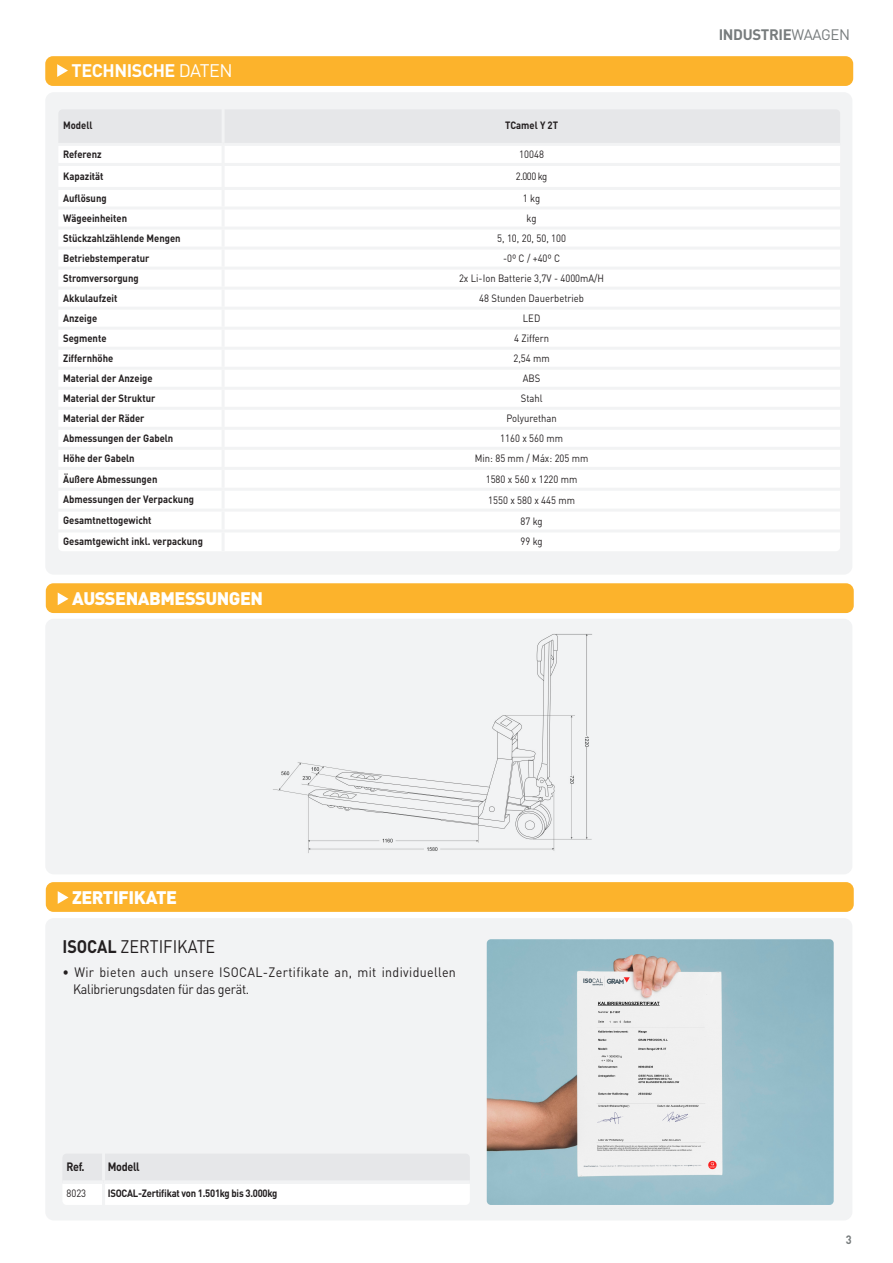
<style>
.page{position:relative;width:893px;height:1263px;background:#fff}
.page>*{position:absolute;margin:0;border:0;box-sizing:border-box;transform-origin:0 0}
.t1{font:900 18px "DIN Pro";letter-spacing:-.025em;color:#fff}
.Titular{font:18px "DIN Pro";color:#231f20;scale:.9 1}
.t2{font:700 18px "DIN Pro";letter-spacing:-.025em;color:#fff}
.t3{font:700 15px "DIN Pro";letter-spacing:-.025em;color:#777c7d}
.Descripcion{font:13.5px/16.5px "DIN Pro";letter-spacing:.03em;color:#231f20;scale:.92 1}
.Titular-2{font:700 12px "DIN Pro";letter-spacing:-.03em;color:#231f20;scale:.9 1}
.t4{font:700 12px "DIN Pro";color:#777c7d;scale:.9 1}
.t5{font:700 10.5px "DIN Pro";color:#231f20;scale:.9 1}
.t6{font:10.5px "DIN Pro";color:#231f20;scale:.9 1}
.t7{font:700 10.5px "DIN Pro";letter-spacing:-.025em;color:#231f20;scale:.9 1}
.s1{font-weight:400}
.s2{font-weight:700}
</style>
<div class="page">
<div style="left:45px;top:56px;width:808px;height:30px;background:#fcb32c;border-radius:8px"></div>
<div style="left:45px;top:92px;width:807px;height:483px;background:#f2f3f4;border-radius:9px"></div>
<div style="left:45px;top:619px;width:807px;height:255px;background:#f2f3f4;border-radius:9px"></div>
<div style="left:45px;top:918px;width:807px;height:302px;background:#f2f3f4;border-radius:9px"></div>
<div style="left:46px;top:583px;width:808px;height:30px;background:#fcb32c;border-radius:8px"></div>
<div style="left:46px;top:882px;width:808px;height:30px;background:#fcb32c;border-radius:8px"></div>
<svg style="left:63px;top:1154px;width:407px;height:51px"></svg>
<img style="left:273px;top:634px;width:319px;height:219px">
<div style="left:59px;top:110px;width:781px;height:33px;background:#e6e7e9"></div>
<div style="left:59px;top:146px;width:781px;height:405px;background:#fff"></div>
<img style="left:487px;top:939px;width:347px;height:266px">
<hr style="left:222px;top:106px;width:3px;height:37px;background:#f2f3f4">
<hr style="left:222px;top:146px;width:3px;height:17px;background:#f2f3f4">
<hr style="left:222px;top:166px;width:3px;height:21px;background:#f2f3f4">
<hr style="left:222px;top:190px;width:3px;height:17px;background:#f2f3f4">
<hr style="left:222px;top:210px;width:3px;height:17px;background:#f2f3f4">
<hr style="left:222px;top:230px;width:3px;height:17px;background:#f2f3f4">
<hr style="left:222px;top:250px;width:3px;height:17px;background:#f2f3f4">
<hr style="left:222px;top:270px;width:3px;height:17px;background:#f2f3f4">
<hr style="left:222px;top:290px;width:3px;height:17px;background:#f2f3f4">
<hr style="left:222px;top:310px;width:3px;height:17px;background:#f2f3f4">
<hr style="left:222px;top:330px;width:3px;height:17px;background:#f2f3f4">
<hr style="left:222px;top:350px;width:3px;height:17px;background:#f2f3f4">
<hr style="left:222px;top:370px;width:3px;height:17px;background:#f2f3f4">
<hr style="left:222px;top:390px;width:3px;height:17px;background:#f2f3f4">
<hr style="left:222px;top:410px;width:3px;height:17px;background:#f2f3f4">
<hr style="left:222px;top:430px;width:3px;height:17px;background:#f2f3f4">
<hr style="left:222px;top:450px;width:3px;height:17px;background:#f2f3f4">
<hr style="left:222px;top:470px;width:3px;height:18px;background:#f2f3f4">
<hr style="left:222px;top:491px;width:3px;height:18px;background:#f2f3f4">
<hr style="left:222px;top:512px;width:3px;height:17px;background:#f2f3f4">
<hr style="left:222px;top:532px;width:3px;height:19px;background:#f2f3f4">
<hr style="left:57px;top:163px;width:166px;height:3px;background:#f2f3f4">
<hr style="left:223px;top:163px;width:617px;height:3px;background:#f2f3f4">
<hr style="left:57px;top:187px;width:166px;height:3px;background:#f2f3f4">
<hr style="left:223px;top:187px;width:617px;height:3px;background:#f2f3f4">
<hr style="left:57px;top:207px;width:166px;height:3px;background:#f2f3f4">
<hr style="left:223px;top:207px;width:617px;height:3px;background:#f2f3f4">
<hr style="left:57px;top:227px;width:166px;height:3px;background:#f2f3f4">
<hr style="left:223px;top:227px;width:617px;height:3px;background:#f2f3f4">
<hr style="left:57px;top:247px;width:166px;height:3px;background:#f2f3f4">
<hr style="left:223px;top:247px;width:617px;height:3px;background:#f2f3f4">
<hr style="left:57px;top:267px;width:166px;height:3px;background:#f2f3f4">
<hr style="left:223px;top:267px;width:617px;height:3px;background:#f2f3f4">
<hr style="left:57px;top:287px;width:166px;height:3px;background:#f2f3f4">
<hr style="left:223px;top:287px;width:617px;height:3px;background:#f2f3f4">
<hr style="left:57px;top:307px;width:166px;height:3px;background:#f2f3f4">
<hr style="left:223px;top:307px;width:617px;height:3px;background:#f2f3f4">
<hr style="left:57px;top:327px;width:166px;height:3px;background:#f2f3f4">
<hr style="left:223px;top:327px;width:617px;height:3px;background:#f2f3f4">
<hr style="left:57px;top:347px;width:166px;height:3px;background:#f2f3f4">
<hr style="left:223px;top:347px;width:617px;height:3px;background:#f2f3f4">
<hr style="left:57px;top:367px;width:166px;height:3px;background:#f2f3f4">
<hr style="left:223px;top:367px;width:617px;height:3px;background:#f2f3f4">
<hr style="left:57px;top:387px;width:166px;height:3px;background:#f2f3f4">
<hr style="left:223px;top:387px;width:617px;height:3px;background:#f2f3f4">
<hr style="left:57px;top:407px;width:166px;height:3px;background:#f2f3f4">
<hr style="left:223px;top:407px;width:617px;height:3px;background:#f2f3f4">
<hr style="left:57px;top:427px;width:166px;height:3px;background:#f2f3f4">
<hr style="left:223px;top:427px;width:617px;height:3px;background:#f2f3f4">
<hr style="left:57px;top:447px;width:166px;height:3px;background:#f2f3f4">
<hr style="left:223px;top:447px;width:617px;height:3px;background:#f2f3f4">
<hr style="left:57px;top:467px;width:166px;height:3px;background:#f2f3f4">
<hr style="left:223px;top:467px;width:617px;height:3px;background:#f2f3f4">
<hr style="left:57px;top:488px;width:166px;height:3px;background:#f2f3f4">
<hr style="left:223px;top:488px;width:617px;height:3px;background:#f2f3f4">
<hr style="left:57px;top:509px;width:166px;height:3px;background:#f2f3f4">
<hr style="left:223px;top:509px;width:617px;height:3px;background:#f2f3f4">
<hr style="left:57px;top:529px;width:166px;height:3px;background:#f2f3f4">
<hr style="left:223px;top:529px;width:617px;height:3px;background:#f2f3f4">
<svg style="left:57px;top:64px;width:11px;height:13px"></svg>
<svg style="left:58px;top:891px;width:10px;height:13px"></svg>
<svg style="left:58px;top:592px;width:10px;height:13px"></svg>
<hr style="left:102px;top:1152px;width:3px;height:28px;background:#f2f3f4">
<hr style="left:62px;top:1180px;width:42px;height:3px;background:#f2f3f4">
<hr style="left:104px;top:1180px;width:366px;height:3px;background:#f2f3f4">
<hr style="left:102px;top:1183px;width:3px;height:22px;background:#f2f3f4">
<p class="t2" style="left:72px;top:55px;width:163px">TECHNISCHE <span class="s1">DATEN</span></p>
<p class="t5" style="left:63px;top:116px;width:34px">Modell</p>
<p class="t5" style="left:505px;top:116px;width:60px">TCamel Y 2T</p>
<p class="t5" style="left:63px;top:146px;width:44px">Referenz</p>
<p class="t6" style="left:519px;top:147px;width:29px">10048</p>
<p class="t5" style="left:63px;top:168px;width:46px">Kapazität</p>
<p class="t6" style="left:516px;top:170px;width:36px">2.000 kg</p>
<p class="t5" style="left:63px;top:189px;width:50px">Auflösung</p>
<p class="t6" style="left:523px;top:191px;width:21px">1 kg</p>
<p class="t5" style="left:63px;top:209px;width:73px">Wägeeinheiten</p>
<p class="t6" style="left:527px;top:211px;width:13px">kg</p>
<p class="t5" style="left:63px;top:229px;width:132px">Stückzahlzählende Mengen</p>
<p class="t6" style="left:497px;top:231px;width:78px">5, 10, 20, 50, 100</p>
<p class="t5" style="left:63px;top:249px;width:97px">Betriebstemperatur</p>
<p class="t6" style="left:503px;top:251px;width:65px">-0º C / +40º C</p>
<p class="t5" style="left:63px;top:269px;width:85px">Stromversorgung</p>
<p class="t6" style="left:459px;top:271px;width:163px">2x Li-Ion Batterie 3,7V - 4000mA/H</p>
<p class="t5" style="left:63px;top:289px;width:62px">Akkulaufzeit</p>
<p class="t6" style="left:479px;top:291px;width:118px">48 Stunden Dauerbetrieb</p>
<p class="t5" style="left:63px;top:309px;width:39px">Anzeige</p>
<p class="t6" style="left:523px;top:311px;width:21px">LED</p>
<p class="t5" style="left:63px;top:329px;width:50px">Segmente</p>
<p class="t6" style="left:514px;top:331px;width:40px">4 Ziffern</p>
<p class="t5" style="left:63px;top:349px;width:57px">Ziffernhöhe</p>
<p class="t6" style="left:513px;top:351px;width:42px">2,54 mm</p>
<p class="t5" style="left:63px;top:369px;width:101px">Material der Anzeige</p>
<p class="t6" style="left:523px;top:371px;width:21px">ABS</p>
<p class="t5" style="left:63px;top:389px;width:104px">Material der Struktur</p>
<p class="t6" style="left:521px;top:391px;width:26px">Stahl</p>
<p class="t5" style="left:63px;top:409px;width:92px">Material der Räder</p>
<p class="t6" style="left:506px;top:411px;width:57px">Polyurethan</p>
<p class="t5" style="left:63px;top:429px;width:124px">Abmessungen der Gabeln</p>
<p class="t6" style="left:500px;top:431px;width:71px">1160 x 560 mm</p>
<p class="t5" style="left:63px;top:449px;width:81px">Höhe der Gabeln</p>
<p class="t6" style="left:475px;top:451px;width:128px">Min: 85 mm / Máx: 205 mm</p>
<p class="t5" style="left:63px;top:470px;width:106px">Äußere Abmessungen</p>
<p class="t6" style="left:486px;top:472px;width:103px">1580 x 560 x 1220 mm</p>
<p class="t5" style="left:63px;top:491px;width:147px">Abmessungen der Verpackung</p>
<p class="t6" style="left:488px;top:493px;width:98px">1550 x 580 x 445 mm</p>
<p class="t5" style="left:63px;top:512px;width:100px">Gesamtnettogewicht</p>
<p class="t6" style="left:520px;top:514px;width:26px">87 kg</p>
<p class="t5" style="left:63px;top:532px;width:157px">Gesamtgewicht inkl. verpackung</p>
<p class="t6" style="left:520px;top:534px;width:26px">99 kg</p>
<p class="t1" style="left:72px;top:583px;width:193px">AUSSENABMESSUNGEN</p>
<p class="t1" style="left:72px;top:882px;width:106px">ZERTIFIKATE</p>
<p class="Titular" style="left:62px;top:934px;width:171px"><span class="s2">ISOCAL</span> ZERTIFIKATE</p>
<p class="Descripcion" style="left:73px;top:964px;width:418px;text-indent:-11px">• Wir bieten auch unsere ISOCAL-Zertifikate an, mit individuellen<br>Kalibrierungsdaten für das gerät.</p>
<p class="Titular-2" style="left:67px;top:1157px;width:21px">Ref.</p>
<p class="Titular-2" style="left:108px;top:1157px;width:37px">Modell</p>
<p class="t6" style="left:67px;top:1186px;width:23px">8023</p>
<p class="t7" style="left:108px;top:1184px;width:190px">ISOCAL-Zertifikat von 1.501kg bis 3.000kg</p>
<h2 class="t3" style="left:719px;top:22px;width:133px">INDUSTRIE<span class="s1">WAAGEN</span></h2>
<p class="t4" style="left:846px;top:1229px;width:8px">3</p>
</div>
